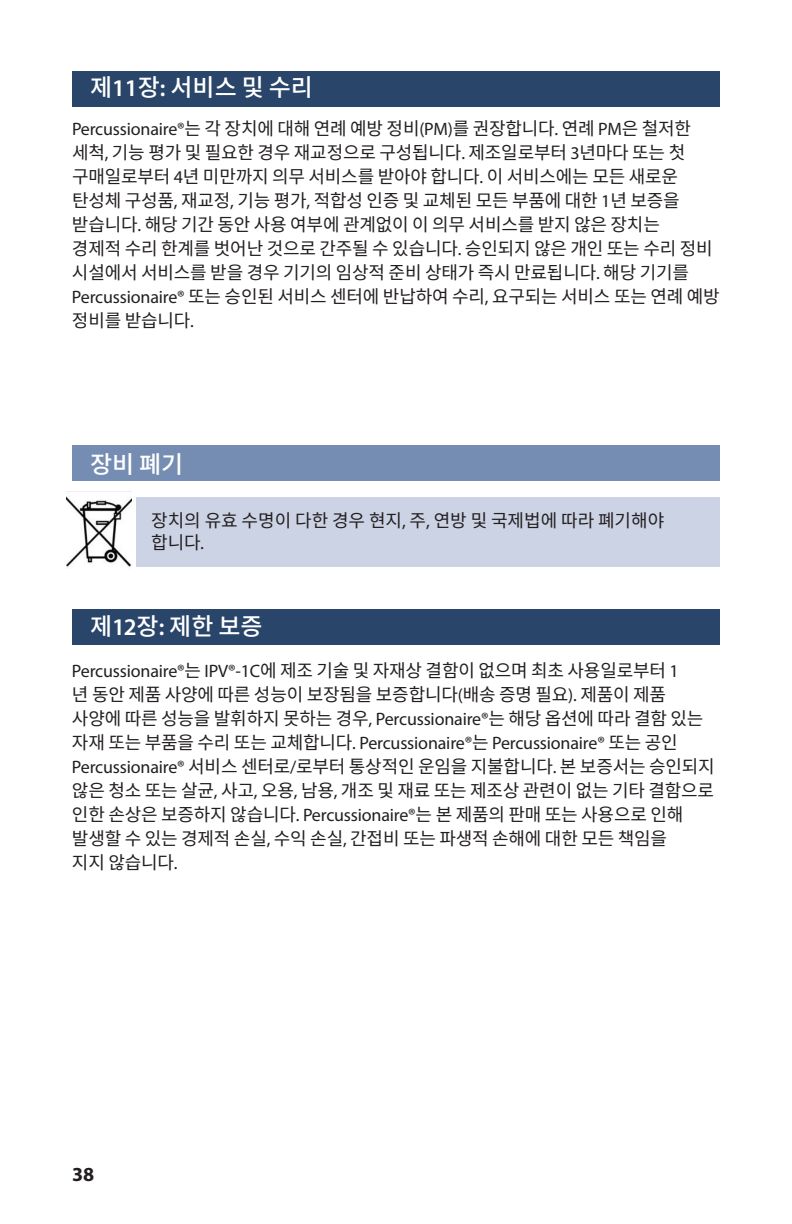
<style>
.page{position:relative;width:792px;height:1224px;background:#fff}
.page>*{position:absolute;margin:0;border:0;box-sizing:border-box;transform-origin:0 0}
.t1{font:500 24px "Noto Sans CJ Kkr";color:#fff}
.t2{font:700 20px "Myriad Pro";color:#231f20}
.t3{font:18px/24px "Noto Sans CJ Kkr";letter-spacing:-.01em;color:#231f20}
.t4{font:18px "Myriad Pro";letter-spacing:-.01em;color:#231f20}
.s1{font-family:"Myriad Pro";font-weight:600}
.s2{font-family:"Myriad Pro"}
.s3{font-family:"Myriad Pro";font-style:italic}
.s4{font-family:"Noto Sans CJ Kkr"}
</style>
<div class="page">
<div style="left:72px;top:71px;width:648px;height:36px;background:#294569"></div>
<div style="left:72px;top:609px;width:648px;height:36px;background:#294569"></div>
<div style="left:72px;top:445px;width:648px;height:36px;background:#758db3"></div>
<img style="left:67px;top:491px;width:64px;height:76px">
<div style="left:137px;top:498px;width:583px;height:69px;background:#ccd3e4"></div>
<h1 class="t1" style="left:90px;top:74px;width:224px">제<span class="s1">11</span>장<span class="s1">:</span> 서비스 및 수리</h1>
<p class="t3" style="left:72px;top:117px;width:649px"><span class="s2">Percussionaire®</span>는 각 장치에 대해 연례 예방 정비<span class="s2">(PM)</span>를 권장합니다<span class="s2">.</span> 연례 <span class="s2">PM</span>은 철저한 세척<span class="s2">,</span> 기능 평가 및 필요한 경우 재교정으로 구성됩니다<span class="s2">.</span> 제조일로부터 <span class="s2">3</span>년마다 또는 첫 구매일로부터 <span class="s2">4</span>년 미만까지 의무 서비스를 받아야 합니다<span class="s2">.</span> 이 서비스에는 모든 새로운 탄성체 구성품<span class="s2">,</span> 재교정<span class="s2">,</span> 기능 평가<span class="s2">,</span> 적합성 인증 및 교체된 모든 부품에 대한 <span class="s2">1</span>년 보증을 받습니다<span class="s2">.</span> 해당 기간 동안 사용 여부에 관계없이 이 의무 서비스를 받지 않은 장치는<br>경제적 수리 한계를 벗어난 것으로 간주될 수 있습니다<span class="s2">.</span> 승인되지 않은 개인 또는 수리 정비 시설에서 서비스를 받을 경우 기기의 임상적 준비 상태가 즉시 만료됩니다<span class="s2">.</span> 해당 기기를 <span class="s2">Percussionaire®</span> 또는 승인된 서비스 센터에 반납하여 수리<span class="s2">,</span> 요구되는 서비스 또는 연례 예방 정비를 받습니다<span class="s2">.</span></p>
<h1 class="t1" style="left:90px;top:450px;width:95px">장비 폐기</h1>
<p class="t3" style="left:151px;top:510px;width:515px;line-height:22px">장치의 유효 수명이 다한 경우 현지<span class="s2">,</span> 주<span class="s2">,</span> 연방 및 국제법에 따라 폐기해야 합니다<span class="s3">.</span></p>
<h1 class="t1" style="left:90px;top:612px;width:174px">제<span class="s1">12</span>장<span class="s1">:</span> 제한 보증</h1>
<p class="t3" style="left:72px;top:659px;width:633px"><span class="s2">Percussionaire®</span>는 <span class="s2">IPV®-1C</span>에 제조 기술 및 자재상 결함이 없으며 최초 사용일로부터 <span class="s2">1<br></span>년 동안 제품 사양에 따른 성능이 보장됨을 보증합니다<span class="s2">(</span>배송 증명 필요<span class="s2">).</span> 제품이 제품 사양에 따른 성능을 발휘하지 못하는 경우<span class="s2">, Percussionaire®</span>는 해당 옵션에 따라 결함 있는</p>
<p class="t4" style="left:72px;top:732px;width:607px"><span class="s4">자재 또는 부품을 수리 또는 교체합니다</span>. Percussionaire®<span class="s4">는</span> Percussionaire® <span class="s4">또는 공인</span></p>
<p class="t3" style="left:72px;top:755px;width:644px"><span class="s2">Percussionaire®</span> 서비스 센터로<span class="s2">/</span>로부터 통상적인 운임을 지불합니다<span class="s2">.</span> 본 보증서는 승인되지 않은 청소 또는 살균<span class="s2">,</span> 사고<span class="s2">,</span> 오용<span class="s2">,</span> 남용<span class="s2">,</span> 개조 및 재료 또는 제조상 관련이 없는 기타 결함으로 인한 손상은 보증하지 않습니다<span class="s2">. Percussionaire®</span>는 본 제품의 판매 또는 사용으로 인해 발생할 수 있는 경제적 손실<span class="s2">,</span> 수익 손실<span class="s2">,</span> 간접비 또는 파생적 손해에 대한 모든 책임을<br>지지 않습니다<span class="s2">.</span></p>
<p class="t2" style="left:72px;top:1161px;width:24px">38</p>
</div>
